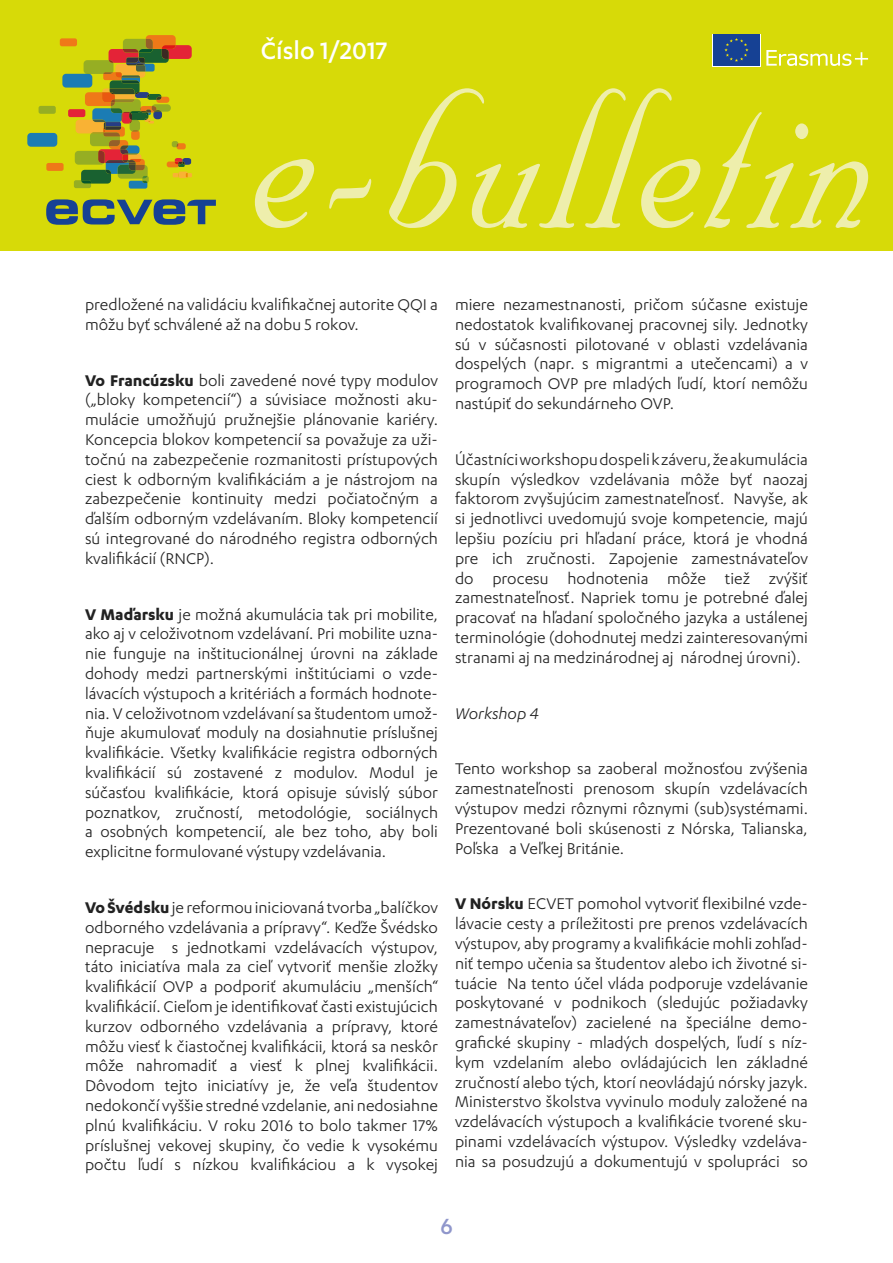
<style>
.page{position:relative;width:893px;height:1263px;background:#fff}
.page>*{position:absolute;margin:0;border:0;box-sizing:border-box;transform-origin:0 0}
.t1{font:237.6px "Nuptial Script LT Std";letter-spacing:.01em;color:#eeeeac;scale:.83 1}
.t2{font:500 27.75px "Karbon";color:#fff}
.t3{font:500 25.5px "Karbon";color:#8f96cb}
.t4{font:18px/19.8px "Karbon";color:#222;text-align:justify}
.t5{font:italic 18px "Karbon";color:#222}
.s1{font-weight:700}
</style>
<div class="page">
<div style="left:0;top:0;width:893px;height:251px;background:#d7da08"></div>
<svg style="left:766px;top:50px;width:102px;height:16px"></svg>
<div style="left:712px;top:34px;width:48px;height:32px;background:#fff"></div>
<div style="left:713px;top:34px;width:47px;height:32px;background:#164194"></div>
<svg style="left:724px;top:38px;width:24px;height:24px"></svg>
<div style="left:19px;top:12px;width:207px;height:227px;background:#d7da08"></div>
<div style="left:39px;top:106px;width:17px;height:8px;background:#96ae23;border-radius:2px"></div>
<div style="left:60px;top:38px;width:17px;height:8px;background:#ef7918;border-radius:2px"></div>
<div style="left:46px;top:163px;width:18px;height:8px;background:#ef7918;border-radius:2px"></div>
<div style="left:27px;top:133px;width:30px;height:14px;background:#1b7cb4;border-radius:4px"></div>
<svg style="left:46px;top:199px;width:170px;height:26px;background:#6e8753"></svg>
<svg style="left:62px;top:35px;width:130px;height:154px;background:#b2aa20"></svg>
<h2 class="t2" style="left:261px;top:35px;width:128px">Číslo 1/2017</h2>
<h1 class="t1" style="left:253px;top:28px;width:753px">e-bulletin</h1>
<p class="t4" style="left:85px;top:294px;width:354px">predložené na validáciu kvalifikačnej autorite QQI a môžu byť schválené až na dobu 5 rokov.</p>
<p class="t4" style="left:85px;top:370px;width:354px"><span class="s1">Vo Francúzsku</span> boli zavedené nové typy modulov („bloky kompetencií“) a súvisiace možnosti aku&shy;mulácie umožňujú pružnejšie plánovanie kariéry.<br>Koncepcia blokov kompetencií sa považuje za uži&shy;točnú na zabezpečenie rozmanitosti prístupových ciest k odborným kvalifikáciám a je nástrojom na zabezpečenie kontinuity medzi počiatočným a ďalším odborným vzdelávaním. Bloky kompetencií sú integrované do národného registra odborných kvalifikácií (RNCP).</p>
<p class="t4" style="left:85px;top:604px;width:354px"><span class="s1">V Maďarsku</span> je možná akumulácia tak pri mobilite, ako aj v celoživotnom vzdelávaní. Pri mobilite uzna&shy;nie funguje na inštitucionálnej úrovni na základe dohody medzi partnerskými inštitúciami o vzde&shy;lávacích výstupoch a kritériách a formách hodnote&shy;nia. V celoživotnom vzdelávaní sa študentom umož&shy;ňuje akumulovať moduly na dosiahnutie príslušnej kvalifikácie. Všetky kvalifikácie registra odborných kvalifikácií sú zostavené z modulov. Modul je súčasťou kvalifikácie, ktorá opisuje súvislý súbor poznatkov, zručností, metodológie, sociálnych a osobných kompetencií, ale bez toho, aby boli explicitne formulované výstupy vzdelávania.</p>
<p class="t4" style="left:85px;top:897px;width:354px"><span class="s1">Vo Švédsku</span> je reformou iniciovaná tvorba „balíčkov odborného vzdelávania a prípravy“. Keďže Švédsko nepracuje s jednotkami vzdelávacích výstupov, táto iniciatíva mala za cieľ vytvoriť menšie zložky kvalifikácií OVP a podporiť akumuláciu „menších“ kvalifikácií. Cieľom je identifikovať časti existujúcich kurzov odborného vzdelávania a prípravy, ktoré môžu viesť k čiastočnej kvalifikácii, ktorá sa neskôr môže nahromadiť a viesť k plnej kvalifikácii.<br>Dôvodom tejto iniciatívy je, že veľa študentov nedokončí vyššie stredné vzdelanie, ani nedosiahne plnú kvalifikáciu. V roku 2016 to bolo takmer 17% príslušnej vekovej skupiny, čo vedie k vysokému počtu ľudí s nízkou kvalifikáciou a k vysokej</p>
<p class="t4" style="left:455px;top:294px;width:354px">miere nezamestnanosti, pričom súčasne existuje nedostatok kvalifikovanej pracovnej sily. Jednotky sú v súčasnosti pilotované v oblasti vzdelávania dospelých (napr. s migrantmi a utečencami) a v programoch OVP pre mladých ľudí, ktorí nemôžu nastúpiť do sekundárneho OVP.</p>
<p class="t4" style="left:455px;top:449px;width:354px">Účastníci workshopu dospeli k záveru, že akumulácia skupín výsledkov vzdelávania môže byť naozaj faktorom zvyšujúcim zamestnateľnosť. Navyše, ak si jednotlivci uvedomujú svoje kompetencie, majú lepšiu pozíciu pri hľadaní práce, ktorá je vhodná pre ich zručnosti. Zapojenie zamestnávateľov do procesu hodnotenia môže tiež zvýšiť zamestnateľnosť. Napriek tomu je potrebné ďalej pracovať na hľadaní spoločného jazyka a ustálenej terminológie (dohodnutej medzi zainteresovanými stranami aj na medzinárodnej aj národnej úrovni).</p>
<p class="t5" style="left:455px;top:703px;width:85px">Workshop 4</p>
<p class="t4" style="left:455px;top:758px;width:354px">Tento workshop sa zaoberal možnosťou zvýšenia zamestnateľnosti prenosom skupín vzdelávacích výstupov medzi rôznymi rôznymi (sub)systémami.<br>Prezentované boli skúsenosti z Nórska, Talianska, Poľska a Veľkej Británie.</p>
<p class="t4" style="left:455px;top:893px;width:354px"><span class="s1">V Nórsku</span> ECVET pomohol vytvoriť flexibilné vzde&shy;lávacie cesty a príležitosti pre prenos vzdelávacích výstupov, aby programy a kvalifikácie mohli zohľad&shy;niť tempo učenia sa študentov alebo ich životné si&shy;tuácie Na tento účel vláda podporuje vzdelávanie poskytované v podnikoch (sledujúc požiadavky zamestnávateľov) zacielené na špeciálne demo&shy;grafické skupiny - mladých dospelých, ľudí s níz&shy;kym vzdelaním alebo ovládajúcich len základné zručností alebo tých, ktorí neovládajú nórsky jazyk.<br>Ministerstvo školstva vyvinulo moduly založené na vzdelávacích výstupoch a kvalifikácie tvorené sku&shy;pinami vzdelávacích výstupov. Výsledky vzdeláva&shy;nia sa posudzujú a dokumentujú v spolupráci so</p>
<h3 class="t3" style="left:440px;top:1211px;width:14px">6</h3>
</div>
